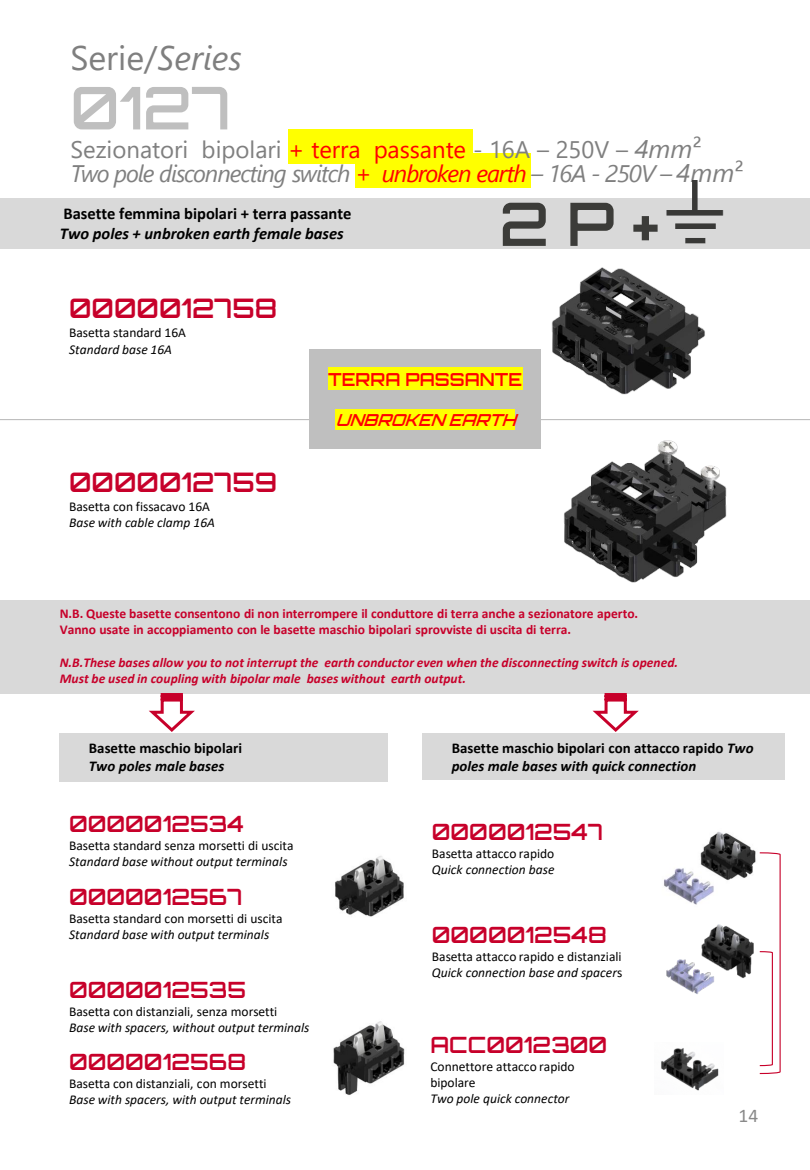
<style>
.page{position:relative;width:810px;height:1170px;background:#fff}
.page>*{position:absolute;margin:0;border:0;box-sizing:border-box;transform-origin:0 0}
.t1{font:600 60px "Orbitron";color:#3c3c39}
.t2{font:600 59.1px "Orbitron";color:#bfbfbf}
.t3{font:34.05px "Segoe UI";color:#7f7f7f}
.t4{font:600 27px "Orbitron";color:#c7002a}
.t5{font:italic 24px/24.5px "Segoe UI";letter-spacing:-.045em;color:#7f7f7f}
.t6{font:600 22.5px "Orbitron";color:#c7002a}
.t7{font:19.5px "Calibri";color:#898989}
.t8{font:600 18px "Orbitron";letter-spacing:.005em;color:#f00}
.t9{font:700 16.5px "Calibri";color:#000}
.t10{font:italic 700 16.5px "Calibri";color:#000}
.t11{font:italic 600 16.5px "Orbitron";color:#f00}
.t12{font:700 15px/18px "Calibri";color:#000}
.t13{font:italic 700 15px "Calibri";color:#000}
.t14{font:13.5px/16.2px "Calibri";color:#000}
.t15{font:italic 13.5px "Calibri";color:#000}
.t16{font:700 13.5px/16.2px "Calibri";color:#c7002a}
.t17{font:italic 700 13.5px/16.2px "Calibri";color:#c7002a}
.s1{font-style:italic}
.s2{font-style:normal}
.s3{font-style:normal;color:#f00}
.s4{font-size:25.5px}
.s5{font-style:normal;font-size:25.5px}
.s6{color:#f00}
</style>
<div class="page">
<img style="left:664px;top:831px;width:92px;height:74px">
<img style="left:333px;top:1021px;width:72px;height:74px">
<img style="left:335px;top:856px;width:69px;height:61px">
<div style="left:288px;top:129px;width:185px;height:34px;background:#ff0"></div>
<div style="left:355px;top:154px;width:27px;height:34px;background:#ff0"></div>
<div style="left:382px;top:154px;width:88px;height:34px;background:#ff0"></div>
<div style="left:470px;top:154px;width:6px;height:34px;background:#ff0"></div>
<div style="left:476px;top:154px;width:50px;height:34px;background:#ff0"></div>
<div style="left:526px;top:154px;width:5px;height:34px;background:#ff0"></div>
<div style="left:0;top:199px;width:810px;height:50px;background:#d9d9d9"></div>
<hr style="left:0;top:419px;width:810px;height:1px;background:#bfbfbf">
<div style="left:0;top:601px;width:810px;height:93px;background:#d9d9d9"></div>
<svg style="left:589px;top:693px;width:54px;height:41px"></svg>
<div style="left:59px;top:734px;width:329px;height:48px;background:#d9d9d9"></div>
<div style="left:422px;top:734px;width:363px;height:46px;background:#d9d9d9"></div>
<img style="left:661px;top:1048px;width:58px;height:43px">
<svg style="left:759px;top:852px;width:22px;height:223px"></svg>
<svg style="left:145px;top:693px;width:54px;height:41px"></svg>
<img style="left:539px;top:440px;width:206px;height:161px">
<img style="left:552px;top:267px;width:153px;height:128px">
<img style="left:666px;top:917px;width:102px;height:85px">
<div style="left:310px;top:349px;width:231px;height:100px;background:#bfbfbf"></div>
<div style="left:328px;top:367px;width:194px;height:23px;background:#ff0"></div>
<div style="left:336px;top:409px;width:179px;height:20px;background:#ff0"></div>
<img style="left:662px;top:180px;width:71px;height:64px">
<h3 class="t3" style="left:70px;top:26px;width:173px">Serie/<span class="s1">Series</span></h3>
<h2 class="t2" style="left:70px;top:70px;width:162px">0127</h2>
<h3 class="t5" style="left:70px;top:133px;width:675px"><span class="s2">Sezionatori bipolari</span> <span class="s3">+ terra passante</span> <span class="s2">- 16A – 250V –</span> <span class="s4">4mm</span><span class="s5">²<br></span>Two pole disconnecting switch <span class="s6">+ unbroken earth</span> – 16A - 250V – <span class="s4">4mm</span><span class="s5">²</span></h3>
<p class="t9" style="left:63px;top:202px;width:290px">Basette femmina bipolari + terra passante</p>
<p class="t10" style="left:60px;top:222px;width:285px">Two poles + unbroken earth female bases</p>
<h1 class="t1" style="left:499px;top:185px;width:161px">2 P +</h1>
<h3 class="t4" style="left:69px;top:291px;width:210px">0000012758</h3>
<p class="t14" style="left:69px;top:324px;width:119px">Basetta standard 16A</p>
<p class="t15" style="left:69px;top:340px;width:104px">Standard base 16A</p>
<h3 class="t4" style="left:69px;top:464px;width:210px">0000012759</h3>
<p class="t14" style="left:69px;top:498px;width:142px">Basetta con fissacavo 16A</p>
<p class="t15" style="left:69px;top:513px;width:148px">Base with cable clamp 16A</p>
<h3 class="t8" style="left:328px;top:368px;width:196px">TERRA PASSANTE</h3>
<p class="t11" style="left:336px;top:409px;width:188px">UNBROKEN EARTH</p>
<p class="t16" style="left:60px;top:606px;width:580px">N.B. Queste basette consentono di non interrompere il conduttore di terra anche a sezionatore aperto.<br>Vanno usate in accoppiamento con le basette maschio bipolari sprovviste di uscita di terra.</p>
<p class="t17" style="left:60px;top:654px;width:620px">N.B.These bases allow you to not interrupt the earth conductor even when the disconnecting switch is opened.<br>Must be used in coupling with bipolar male bases without earth output.</p>
<p class="t12" style="left:89px;top:738px;width:155px">Basette maschio bipolari</p>
<p class="t13" style="left:89px;top:755px;width:137px">Two poles male bases</p>
<h3 class="t6" style="left:69px;top:810px;width:176px">0000012534</h3>
<p class="t14" style="left:69px;top:837px;width:226px">Basetta standard senza morsetti di uscita</p>
<p class="t15" style="left:69px;top:853px;width:220px">Standard base without output terminals</p>
<h3 class="t6" style="left:69px;top:882px;width:175px">0000012567</h3>
<p class="t14" style="left:69px;top:910px;width:215px">Basetta standard con morsetti di uscita</p>
<p class="t15" style="left:69px;top:925px;width:202px">Standard base with output terminals</p>
<h3 class="t6" style="left:69px;top:975px;width:179px">0000012535</h3>
<p class="t14" style="left:69px;top:1003px;width:210px">Basetta con distanziali, senza morsetti</p>
<p class="t15" style="left:69px;top:1018px;width:242px">Base with spacers, without output terminals</p>
<h3 class="t6" style="left:69px;top:1047px;width:179px">0000012568</h3>
<p class="t14" style="left:69px;top:1075px;width:199px">Basetta con distanziali, con morsetti</p>
<p class="t15" style="left:69px;top:1090px;width:224px">Base with spacers, with output terminals</p>
<p class="t12" style="left:452px;top:738px;width:303px">Basette maschio bipolari con attacco rapido <span class="s1">Two poles male bases with quick connection</span></p>
<h3 class="t6" style="left:432px;top:818px;width:173px">0000012547</h3>
<p class="t14" style="left:432px;top:845px;width:124px">Basetta attacco rapido</p>
<p class="t15" style="left:432px;top:861px;width:124px">Quick connection base</p>
<h3 class="t6" style="left:432px;top:920px;width:177px">0000012548</h3>
<p class="t14" style="left:432px;top:948px;width:192px">Basetta attacco rapido e distanziali<br><span class="s1">Quick connection base and spacer</span>s</p>
<h3 class="t6" style="left:430px;top:1030px;width:178px">ACC0012300</h3>
<p class="t14" style="left:430px;top:1058px;width:146px">Connettore attacco rapido bipolare</p>
<p class="t15" style="left:430px;top:1089px;width:140px">Two pole quick connector</p>
<h3 class="t7" style="left:739px;top:1102px;width:21px">14</h3>
</div>
